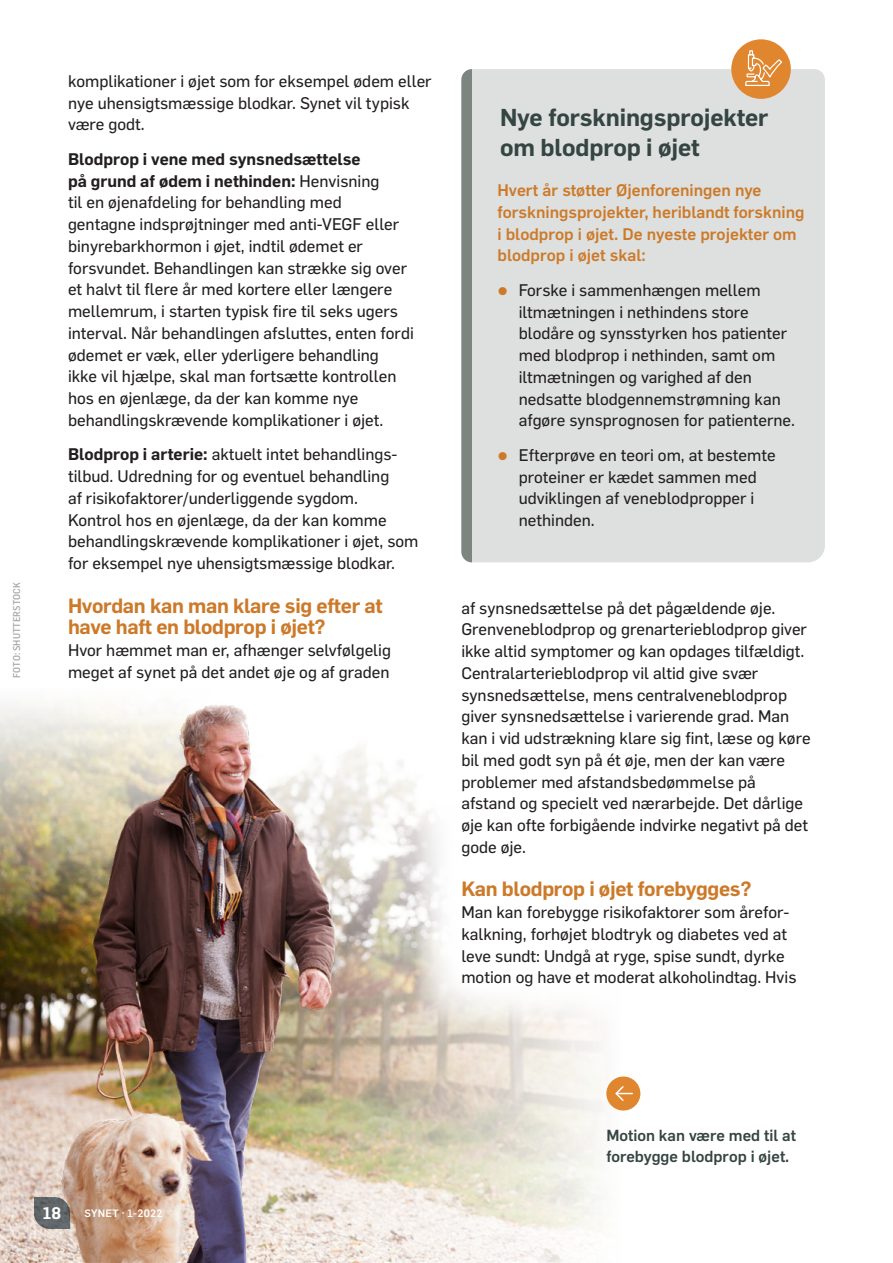
<style>
.page{position:relative;width:893px;height:1263px;background:#fff}
.page>*{position:absolute;margin:0;border:0;box-sizing:border-box;transform-origin:0 0}
.t1{font:600 24px/30px "Flama";letter-spacing:-.005em;color:#354542}
.t2{font:600 20.25px/21.8px "Flama";letter-spacing:-.015em;color:#cc7a2a}
.t3{font:16.5px/21.8px "Flama Basic";color:#231f20}
.t4{font:500 16.5px/21.8px "Flama";color:#cc7a2a}
.t5{font:600 16.5px/21.8px "Flama";color:#231f20}
.t6{font:600 16.5px "Flama";color:#fff}
.t7{font:500 15.75px/21px "Flama";color:#354542}
.t8{font:500 10.5px "Flama";letter-spacing:.025em;color:#fff}
.t9{font:500 9.75px "Flama Semicondensed";letter-spacing:.01em;color:#a8a9ad}
.s1{font-family:"Flama Basic";font-weight:400}
.s2{font-family:"Flama";font-weight:600}
.s3{font-family:"Flama";font-weight:900;font-size:21.75px;color:#cc7a2a}
</style>
<div class="page">
<img style="left:0;top:705px;width:624px;height:558px">
<div style="left:415px;top:649px;width:425px;height:376px;background:#fff"></div>
<div style="left:606px;top:1076px;width:34px;height:34px;background:#e0862f;border-radius:50%"></div>
<svg style="left:615px;top:1086px;width:17px;height:15px"></svg>
<div style="left:472px;top:69px;width:353px;height:493px;background:#dee0df"></div>
<div style="left:461px;top:69px;width:11px;height:493px;background:#7d8581"></div>
<div style="left:731px;top:39px;width:60px;height:60px;background:#e0862f;border-radius:50%"></div>
<svg style="left:745px;top:50px;width:37px;height:36px"></svg>
<svg style="left:34px;top:1197px;width:36px;height:32px"></svg>
<p class="t9" style="left:11px;top:678px;width:97px;rotate:-90deg">FOTO: SHUTTERSTOCK</p>
<p class="t3" style="left:68px;top:69px;width:365px">komplikationer i øjet som for eksempel ødem eller nye uhensigtsmæssige blodkar. Synet vil typisk være godt.</p>
<p class="t5" style="left:68px;top:147px;width:313px">Blodprop i vene med synsnedsættelse på grund af ødem i nethinden: <span class="s1">Henvisning</span></p>
<p class="t3" style="left:68px;top:191px;width:347px">til en øjenafdeling for behandling med<br>gentagne indsprøjtninger med anti-VEGF eller binyrebarkhormon i øjet, indtil ødemet er forsvundet. Behandlingen kan strække sig over et halvt til flere år med kortere eller længere mellemrum, i starten typisk fire til seks ugers interval. Når behandlingen afsluttes, enten fordi ødemet er væk, eller yderligere behandling<br>ikke vil hjælpe, skal man fortsætte kontrollen hos en øjenlæge, da der kan komme nye behandlingskrævende komplikationer i øjet.</p>
<p class="t3" style="left:68px;top:443px;width:352px"><span class="s2">Blodprop i arterie:</span> aktuelt intet behandlings&shy;tilbud. Udredning for og eventuel behandling<br>af risikofaktorer/underliggende sygdom.<br>Kontrol hos en øjenlæge, da der kan komme behandlingskrævende komplikationer i øjet, som for eksempel nye uhensigtsmæssige blodkar.</p>
<p class="t2" style="left:68px;top:593px;width:316px">Hvordan kan man klare sig efter at have haft en blodprop i øjet?</p>
<p class="t3" style="left:68px;top:638px;width:324px">Hvor hæmmet man er, afhænger selvfølgelig meget af synet på det andet øje og af graden</p>
<h1 class="t1" style="left:500px;top:101px;width:270px">Nye forskningsprojekter om blodprop i øjet</h1>
<p class="t4" style="left:497px;top:178px;width:308px">Hvert år støtter Øjenforeningen nye forskningsprojekter, heriblandt forskning i blodprop i øjet. De nyeste projekter om blodprop i øjet skal:</p>
<p class="t3" style="left:519px;top:278px;width:278px;text-indent:-21px"><span class="s3">•</span> Forske i sammenhængen mellem iltmætningen i nethindens store blodåre og synsstyrken hos patienter med blodprop i nethinden, samt om iltmætningen og varighed af den nedsatte blodgennemstrømning kan afgøre synsprognosen for patienterne.</p>
<p class="t3" style="left:519px;top:443px;width:258px;text-indent:-21px"><span class="s3">•</span> Efterprøve en teori om, at bestemte proteiner er kædet sammen med udviklingen af veneblodpropper i nethinden.</p>
<p class="t3" style="left:461px;top:596px;width:351px">af synsnedsættelse på det pågældende øje.<br>Grenveneblodprop og grenarterieblodprop giver ikke altid symptomer og kan opdages tilfældigt.<br>Centralarterieblodprop vil altid give svær synsnedsættelse, mens centralveneblodprop giver synsnedsættelse i varierende grad. Man kan i vid udstrækning klare sig fint, læse og køre bil med godt syn på ét øje, men der kan være problemer med afstandsbedømmelse på afstand og specielt ved nærarbejde. Det dårlige øje kan ofte forbigående indvirke negativt på det gode øje.</p>
<p class="t2" style="left:461px;top:877px;width:292px">Kan blodprop i øjet forebygges?</p>
<p class="t3" style="left:461px;top:900px;width:337px">Man kan forebygge risikofaktorer som årefor&shy;kalkning, forhøjet blodtryk og diabetes ved at leve sundt: Undgå at ryge, spise sundt, dyrke motion og have et moderat alkoholindtag. Hvis</p>
<p class="t6" style="left:43px;top:1201px;width:20px">18</p>
<p class="t8" style="left:84px;top:1206px;width:80px">SYNET · 1-2022</p>
<p class="t7" style="left:606px;top:1124px;width:191px">Motion kan være med til at forebygge blodprop i øjet.</p>
</div>
